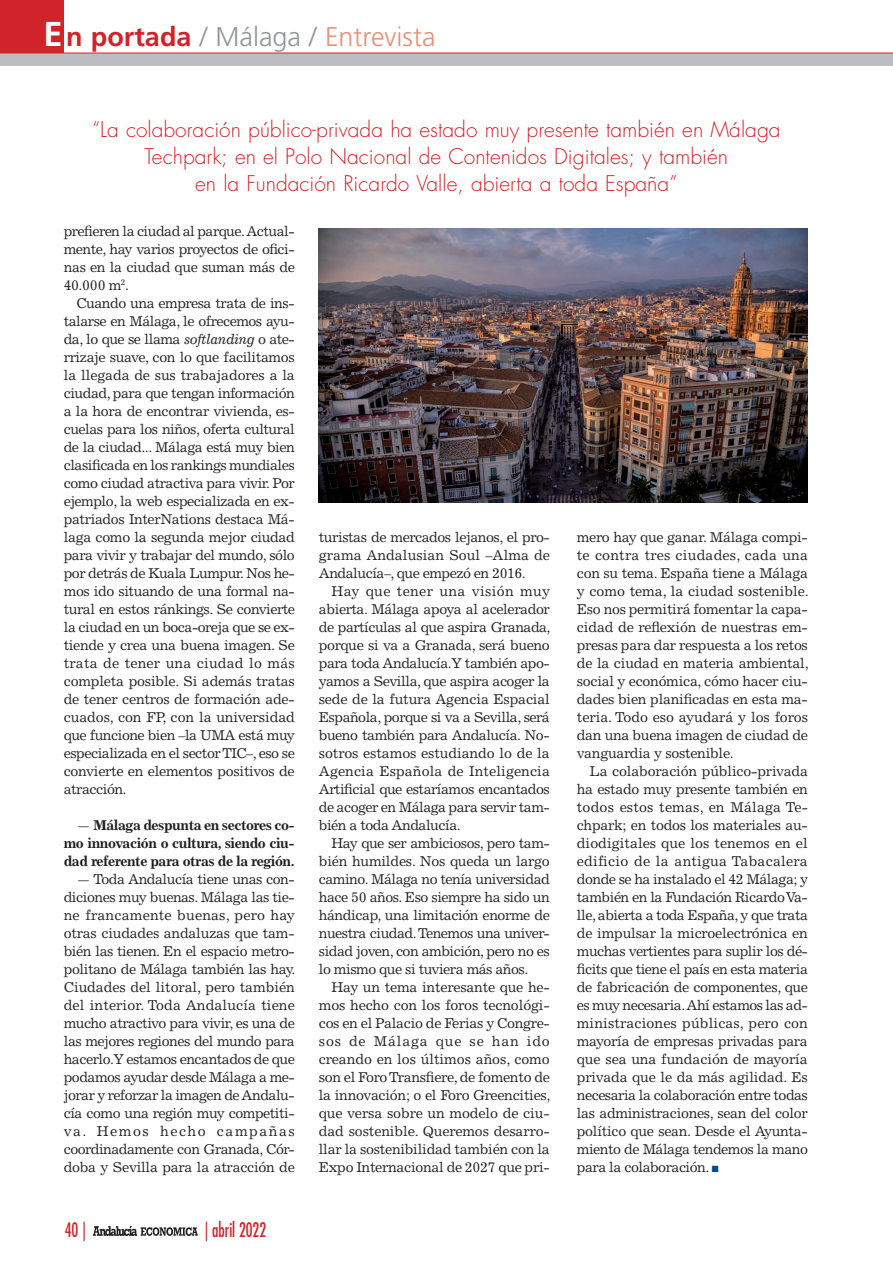
<style>
.page{position:relative;width:893px;height:1263px;background:#fff}
.page>*{position:absolute;margin:0;border:0;box-sizing:border-box;transform-origin:0 0}
.t1{font:300 27px "Frutiger LT Std";color:#e59279}
.t2{font:300 21px/27px "Futura Std";color:#d1232a;text-align:center}
.t3{font:condensed 19.5px "Futura Std";color:#d1232a;scale:.85 1}
.t4{font:14.25px/18px "Excelsior LT Std";letter-spacing:-.035em;color:#231f20;text-align:justify}
.t5{font:700 14.25px/18px "Excelsior LT Std";letter-spacing:-.035em;color:#231f20;text-align:justify}
.s1{font-weight:700;font-size:34.5px;color:#fff}
.s2{font-weight:700;color:#d1232a}
.s3{color:#939598}
.s4{font-style:italic}
.s5{font-weight:400}
.s6{color:#014990}
</style>
<div class="page">
<div style="left:0;top:0;width:64px;height:53px;background:#d1232a"></div>
<div style="left:0;top:53px;width:893px;height:12px;background:#bcbdc0"></div>
<hr style="left:0;top:53px;width:893px;height:1px;background:#d1232a">
<svg style="left:93px;top:1226px;width:105px;height:10px"></svg>
<img style="left:319px;top:229px;width:489px;height:274px">
<h1 class="t1" style="left:44px;top:21px;width:393px"><span class="s1">E</span><span class="s2">n portada</span> <span class="s3">/ Málaga /</span> Entrevista</h1>
<h2 class="t2" style="left:92px;top:117px;width:690px">“La colaboración público-privada ha estado muy presente también en Málaga<br>Techpark; en el Polo Nacional de Contenidos Digitales; y también<br>en la Fundación Ricardo Valle, abierta a toda España”</h2>
<p class="t4" style="left:64px;top:222px;width:233px">prefieren la ciudad al parque. Actual&shy;mente, hay varios proyectos de ofici&shy;nas en la ciudad que suman más de 40.000 m<sup>2</sup>.</p>
<p class="t4" style="left:64px;top:294px;width:233px;text-indent:13px">Cuando una empresa trata de ins&shy;talarse en Málaga, le ofrecemos ayu&shy;da, lo que se llama <span class="s4">softlanding</span> o ate&shy;rrizaje suave, con lo que facilitamos la llegada de sus trabajadores a la ciudad, para que tengan información a la hora de encontrar vivienda, es&shy;cuelas para los niños, oferta cultural de la ciudad... Málaga está muy bien clasificada en los rankings mundiales como ciudad atractiva para vivir. Por ejemplo, la web especializada en ex&shy;patriados InterNations destaca Má&shy;laga como la segunda mejor ciudad para vivir y trabajar del mundo, sólo por detrás de Kuala Lumpur. Nos he&shy;mos ido situando de una formal na&shy;tural en estos ránkings. Se convierte la ciudad en un boca-oreja que se ex&shy;tiende y crea una buena imagen. Se trata de tener una ciudad lo más completa posible. Si además tratas de tener centros de formación ade&shy;cuados, con FP, con la universidad que funcione bien –la UMA está muy especializada en el sector TIC–, eso se convierte en elementos positivos de atracción.</p>
<p class="t5" style="left:64px;top:816px;width:233px;text-indent:13px"><span class="s5">—</span> Málaga despunta en sectores co&shy;mo innovación o cultura, siendo ciu&shy;dad referente para otras de la región.</p>
<p class="t4" style="left:64px;top:870px;width:233px;text-indent:13px">— Toda Andalucía tiene unas con&shy;diciones muy buenas. Málaga las tie&shy;ne francamente buenas, pero hay otras ciudades andaluzas que tam&shy;bién las tienen. En el espacio metro&shy;politano de Málaga también las hay.<br>Ciudades del litoral, pero también del interior. Toda Andalucía tiene mucho atractivo para vivir, es una de las mejores regiones del mundo para hacerlo. Y estamos encantados de que podamos ayudar desde Málaga a me&shy;jorar y reforzar la imagen de Andalu&shy;cía como una región muy competiti&shy;va. Hemos hecho campañas coordinadamente con Granada, Cór&shy;doba y Sevilla para la atracción de</p>
<h3 class="t3" style="left:65px;top:1218px;width:27px">40 |</h3>
<h3 class="t3" style="left:204px;top:1218px;width:74px">| abril 2022</h3>
<p class="t4" style="left:319px;top:528px;width:233px">turistas de mercados lejanos, el pro&shy;grama Andalusian Soul –Alma de Andalucía–, que empezó en 2016.</p>
<p class="t4" style="left:319px;top:582px;width:233px;text-indent:13px">Hay que tener una visión muy abierta. Málaga apoya al acelerador de partículas al que aspira Granada, porque si va a Granada, será bueno para toda Andalucía. Y también apo&shy;yamos a Sevilla, que aspira acoger la sede de la futura Agencia Espacial Española, porque si va a Sevilla, será bueno también para Andalucía. No&shy;sotros estamos estudiando lo de la Agencia Española de Inteligencia Artificial que estaríamos encantados de acoger en Málaga para servir tam&shy;bién a toda Andalucía.</p>
<p class="t4" style="left:319px;top:834px;width:233px;text-indent:13px">Hay que ser ambiciosos, pero tam&shy;bién humildes. Nos queda un largo camino. Málaga no tenía universidad hace 50 años. Eso siempre ha sido un hándicap, una limitación enorme de nuestra ciudad. Tenemos una univer&shy;sidad joven, con ambición, pero no es lo mismo que si tuviera más años.</p>
<p class="t4" style="left:319px;top:978px;width:233px;text-indent:13px">Hay un tema interesante que he&shy;mos hecho con los foros tecnológi&shy;cos en el Palacio de Ferias y Congre&shy;sos de Málaga que se han ido creando en los últimos años, como son el Foro Transfiere, de fomento de la innovación; o el Foro Greencities, que versa sobre un modelo de ciu&shy;dad sostenible. Queremos desarro&shy;llar la sostenibilidad también con la Expo Internacional de 2027 que pri-</p>
<p class="t4" style="left:577px;top:528px;width:233px">mero hay que ganar. Málaga compi&shy;te contra tres ciudades, cada una con su tema. España tiene a Málaga y como tema, la ciudad sostenible.<br>Eso nos permitirá fomentar la capa&shy;cidad de reflexión de nuestras em&shy;presas para dar respuesta a los retos de la ciudad en materia ambiental, social y económica, cómo hacer ciu&shy;dades bien planificadas en esta ma&shy;teria. Todo eso ayudará y los foros dan una buena imagen de ciudad de vanguardia y sostenible.</p>
<p class="t4" style="left:577px;top:762px;width:233px;text-indent:13px">La colaboración público-privada ha estado muy presente también en todos estos temas, en Málaga Te&shy;chpark; en todos los materiales au&shy;diodigitales que los tenemos en el edificio de la antigua Tabacalera donde se ha instalado el 42 Málaga; y también en la Fundación Ricardo Va&shy;lle, abierta a toda España, y que trata de impulsar la microelectrónica en muchas vertientes para suplir los dé&shy;ficits que tiene el país en esta materia de fabricación de componentes, que es muy necesaria. Ahí estamos las ad&shy;ministraciones públicas, pero con mayoría de empresas privadas para que sea una fundación de mayoría privada que le da más agilidad. Es necesaria la colaboración entre todas las administraciones, sean del color político que sean. Desde el Ayunta&shy;miento de Málaga tendemos la mano para la colaboración. <span class="s6">■</span></p>
</div>
